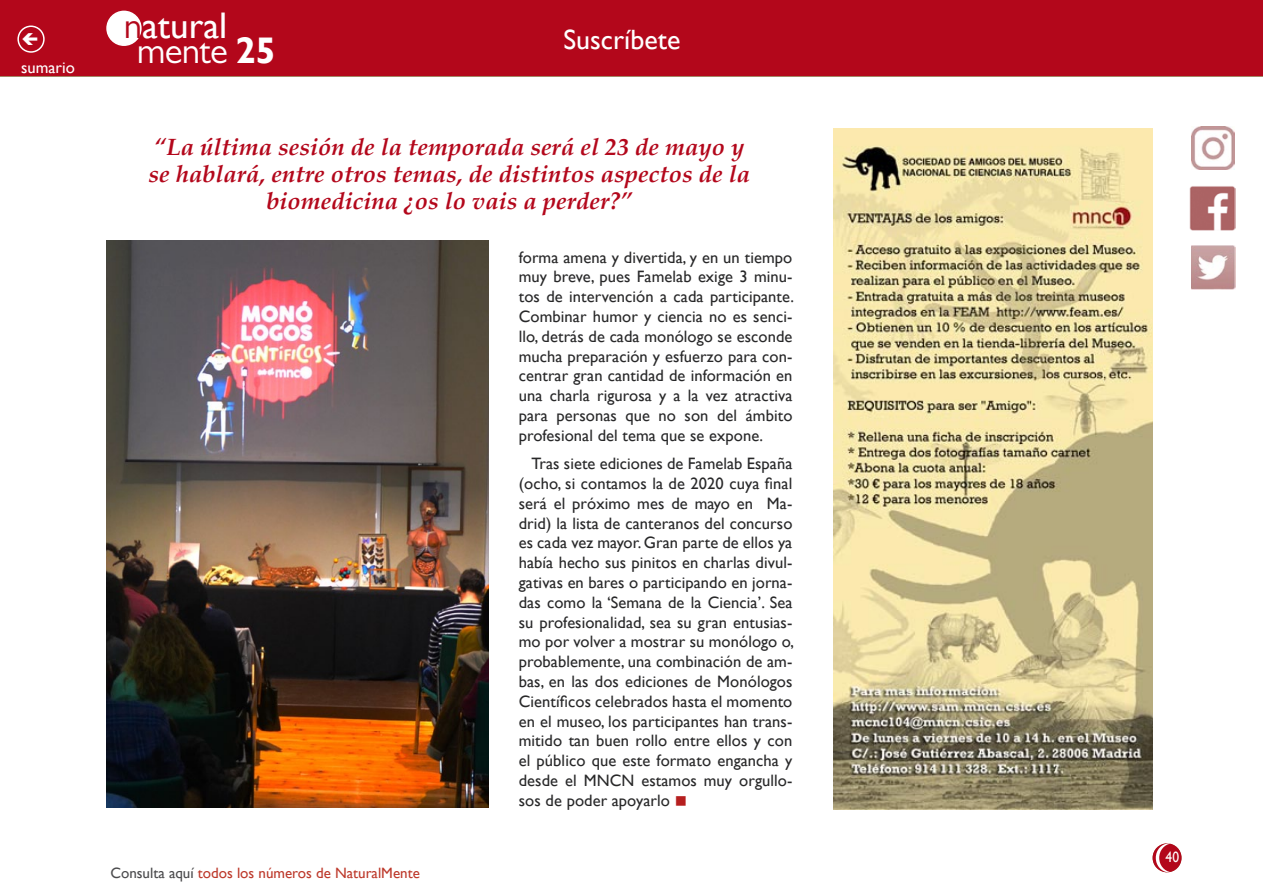
<style>
.page{position:relative;width:1263px;height:893px;background:#fff}
.page>*{position:absolute;margin:0;border:0;box-sizing:border-box;transform-origin:0 0}
.t1{font:37.05px "Gill Sans";color:#fff}
.t2{font:37.05px "Gill Sans MT Pro";letter-spacing:-.02em;color:#fff}
.t3{font:27.9px "Gill Sans";color:#fff}
.t4{font:italic 700 24px/27px "Palatino";color:#b3071b;text-align:center}
.t5{font:16.5px/19.8px "Gill Sans";letter-spacing:.005em;color:#282829;text-align:justify}
.t6{font:16.5px "Gill Sans";color:#fff}
.t7{font:15px "Gill Sans";color:#bd392b}
.t8{font:15px "Gill Sans";color:#fff;scale:.9 1}
.s1{font-family:"Gill Sans MT Pro";color:#b3071b}
.s2{font-family:"Gill Sans";font-weight:700}
.s3{color:#4b4b4d}
.s4{color:#b61f1f}
</style>
<div class="page">
<img style="left:1190px;top:186px;width:45px;height:44px">
<img style="left:1191px;top:246px;width:44px;height:44px">
<div style="left:1153px;top:844px;width:28px;height:28px;background:#b3071b;border-radius:50%"></div>
<div style="left:1152px;top:843px;width:29px;height:29px;border:2px solid #b3071b;border-radius:50%"></div>
<div style="left:0;top:0;width:1263px;height:76px;background:#b3071b"></div>
<div style="left:107px;top:11px;width:34px;height:34px;background:#fff;border-radius:50%"></div>
<div style="left:106px;top:11px;width:36px;height:35px;border:2px solid #fff;border-radius:50%"></div>
<svg style="left:1155px;top:843px;width:16px;height:29px"></svg>
<div style="left:17px;top:26px;width:28px;height:27px;border:2px solid #fff;border-radius:50%"></div>
<img style="left:1191px;top:127px;width:43px;height:43px">
<img style="left:106px;top:241px;width:382px;height:567px">
<img style="left:834px;top:129px;width:318px;height:681px">
<p class="t6" style="left:21px;top:58px;width:55px">sumario</p>
<h1 class="t1" style="left:124px;top:4px;width:105px"><span class="s1">n</span>atural</h1>
<h1 class="t2" style="left:137px;top:29px;width:140px">mente <span class="s2">25</span></h1>
<h2 class="t3" style="left:563px;top:23px;width:118px">Suscríbete</h2>
<h3 class="t4" style="left:148px;top:134px;width:603px">“La última sesión de la temporada será el 23 de mayo y se hablará, entre otros temas, de distintos aspectos de la biomedicina ¿os lo vais a perder?”</h3>
<p class="t7" style="left:110px;top:864px;width:311px"><span class="s3">Consulta aquí</span> todos los números de NaturalMente</p>
<p class="t5" style="left:519px;top:247px;width:277px">forma amena y divertida, y en un tiempo muy breve, pues Famelab exige 3 minu&shy;tos de intervención a cada participante.<br>Combinar humor y ciencia no es senci&shy;llo, detrás de cada monólogo se esconde mucha preparación y esfuerzo para con&shy;centrar gran cantidad de información en una charla rigurosa y a la vez atractiva para personas que no son del ámbito profesional del tema que se expone.</p>
<p class="t5" style="left:519px;top:454px;width:277px;text-indent:13px">Tras siete ediciones de Famelab España (ocho, si contamos la de 2020 cuya final será el próximo mes de mayo en Ma&shy;drid) la lista de canteranos del concurso es cada vez mayor. Gran parte de ellos ya había hecho sus pinitos en charlas divul&shy;gativas en bares o participando en jorna&shy;das como la ‘Semana de la Ciencia’. Sea su profesionalidad, sea su gran entusias&shy;mo por volver a mostrar su monólogo o, probablemente, una combinación de am&shy;bas, en las dos ediciones de Monólogos Científicos celebrados hasta el momento en el museo, los participantes han trans&shy;mitido tan buen rollo entre ellos y con el público que este formato engancha y desde el MNCN estamos muy orgullo&shy;sos de poder apoyarlo <span class="s4">■</span></p>
<p class="t8" style="left:1165px;top:849px;width:16px">40</p>
</div>
